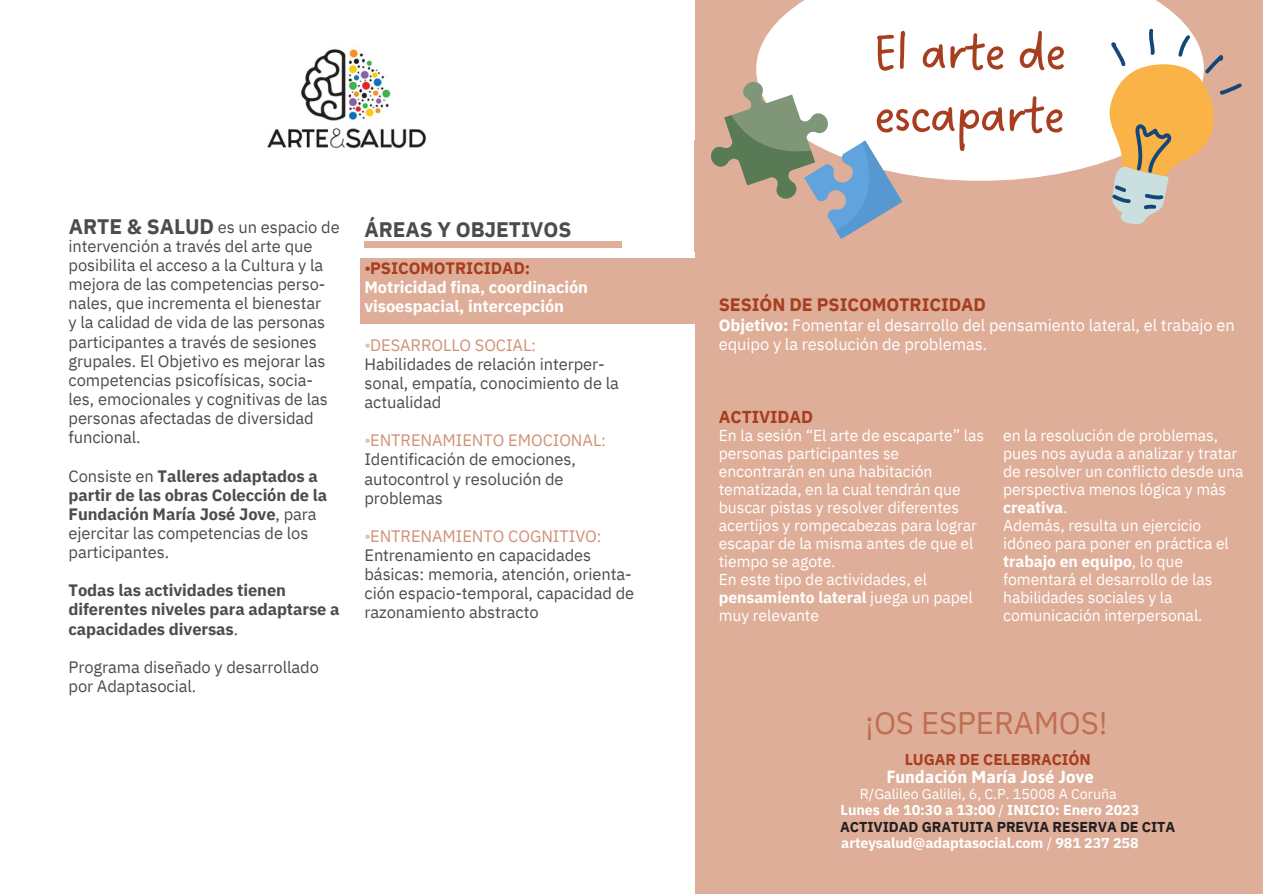
<style>
.page{position:relative;width:1263px;height:894px;background:#fff}
.page>*{position:absolute;margin:0;border:0;box-sizing:border-box;transform-origin:0 0}
.t1{font:52.95px/63px "DO Sans Regular";letter-spacing:-.05em;color:#a73e20}
.t2{font:31.2px "IBM Plex Sans";letter-spacing:-.005em;color:#c06e51}
.t3{font:700 21px "IBM Plex Sans";letter-spacing:-.005em;color:#4c4c4e}
.t4{font:700 18px "IBM Plex Sans";letter-spacing:-.005em;color:#a73e20}
.t5{font:700 17.55px "Asap";color:#fff}
.t6{font:700 17.25px "IBM Plex Sans";letter-spacing:-.005em;color:#a73e20}
.t7{font:16.5px/19px "IBM Plex Sans";letter-spacing:-.005em;color:#4c4c4e}
.t8{font:700 16.5px/19px "IBM Plex Sans";letter-spacing:-.005em;color:#4c4c4e}
.t9{font:16.5px/19px "IBM Plex Sans";letter-spacing:-.005em;color:#fff}
.t10{font:700 16.5px/19px "IBM Plex Sans";letter-spacing:-.005em;color:#fff}
.t11{font:16.5px "IBM Plex Sans";letter-spacing:-.005em;color:#d19076}
.t12{font:700 16.5px "IBM Plex Sans";letter-spacing:-.005em;color:#a73e20}
.t13{font:15.75px/18px "IBM Plex Sans";letter-spacing:-.005em;color:#fff}
.t14{font:700 15.6px "IBM Plex Sans";letter-spacing:-.005em;color:#a73e20}
.t15{font:700 14.25px/16.6px "IBM Plex Sans";letter-spacing:-.005em;color:#fff}
.t16{font:14.25px "IBM Plex Sans";letter-spacing:-.005em;color:#fff}
.s1{font-weight:400}
.s2{font-family:"Free Serif";font-weight:400}
.s3{font-family:"Free Serif";color:#e7c2b0}
.s4{color:#d19076}
.s5{font-weight:700}
.s6{color:#231f20}
</style>
<div class="page">
<div style="left:695px;top:0;width:567px;height:892px;background:#dfae99"></div>
<img style="left:267px;top:49px;width:160px;height:100px">
<div style="left:756px;top:0;width:430px;height:181px;background:#fff"></div>
<div style="left:360px;top:259px;width:514px;height:65px;background:#dfae99"></div>
<div style="left:364px;top:241px;width:257px;height:6px;background:#dfae99"></div>
<svg style="left:1088px;top:26px;width:154px;height:198px"></svg>
<svg style="left:711px;top:69px;width:196px;height:170px"></svg>
<p class="t3" style="left:69px;top:212px;width:147px">ARTE &amp; SALUD</p>
<p class="t7" style="left:218px;top:217px;width:124px">es un espacio de</p>
<p class="t3" style="left:364px;top:216px;width:208px">ÁREAS Y OBJETIVOS</p>
<p class="t7" style="left:69px;top:236px;width:258px">intervención a través del arte que posibilita el acceso a la Cultura y la mejora de las competencias perso&shy;nales, que incrementa el bienestar</p>
<p class="t7" style="left:69px;top:312px;width:258px">y la calidad de vida de las personas participantes a través de sesiones grupales. El Objetivo es mejorar las competencias psicofísicas, socia-</p>
<p class="t7" style="left:69px;top:389px;width:261px">les, emocionales y cognitivas de las personas afectadas de diversidad funcional.</p>
<p class="t8" style="left:69px;top:465px;width:260px"><span class="s1">Consiste en</span> Talleres adaptados a partir de las obras Colección de la<br>Fundación María José Jove<span class="s1">, para ejercitar las competencias de los participantes.</span></p>
<p class="t8" style="left:69px;top:580px;width:273px">Todas las actividades tienen diferentes niveles para adaptarse a capacidades diversas<span class="s1">.</span></p>
<p class="t7" style="left:69px;top:657px;width:252px">Programa diseñado y desarrollado por Adaptasocial.</p>
<p class="t12" style="left:364px;top:257px;width:167px"><span class="s2">⦁</span>PSICOMOTRICIDAD:</p>
<p class="t10" style="left:364px;top:277px;width:225px">Motricidad fina, coordinación visoespacial, intercepción</p>
<p class="t11" style="left:364px;top:333px;width:173px"><span class="s3">⦁</span>DESARROLLO SOCIAL:</p>
<p class="t7" style="left:364px;top:354px;width:256px">Habilidades de relación interper&shy;sonal, empatía, conocimiento de la actualidad</p>
<p class="t7" style="left:364px;top:430px;width:243px"><span class="s3">⦁</span><span class="s4">ENTRENAMIENTO EMOCIONAL:<br></span>Identificación de emociones, autocontrol y resolución de problemas</p>
<p class="t7" style="left:364px;top:526px;width:271px"><span class="s3">⦁</span><span class="s4">ENTRENAMIENTO COGNITIVO:<br></span>Entrenamiento en capacidades básicas: memoria, atención, orienta&shy;ción espacio-temporal, capacidad de razonamiento abstracto</p>
<p class="t1" style="left:872px;top:23px;width:196px">El arte de escaparte</p>
<p class="t4" style="left:719px;top:293px;width:269px">SESIÓN DE PSICOMOTRICIDAD</p>
<p class="t9" style="left:719px;top:315px;width:518px"><span class="s5">Objetivo:</span> Fomentar el desarrollo del pensamiento lateral, el trabajo en equipo y la resolución de problemas.</p>
<p class="t6" style="left:719px;top:405px;width:96px">ACTIVIDAD</p>
<p class="t13" style="left:719px;top:426px;width:267px">En la sesión “El arte de escaparte” las personas participantes se encontrarán en una habitación tematizada, en la cual tendrán que buscar pistas y resolver diferentes acertijos y rompecabezas para lograr escapar de la misma antes de que el tiempo se agote.</p>
<p class="t13" style="left:719px;top:570px;width:255px">En este tipo de actividades, el <span class="s5">pensamiento lateral</span> juega un papel muy relevante</p>
<p class="t13" style="left:1003px;top:426px;width:242px">en la resolución de problemas, pues nos ayuda a analizar y tratar de resolver un conflicto desde una perspectiva menos lógica y más <span class="s5">creativa</span>.</p>
<p class="t13" style="left:1003px;top:516px;width:227px">Además, resulta un ejercicio idóneo para poner en práctica el <span class="s5">trabajo en equipo</span>, lo que fomentará el desarrollo de las habilidades sociales y la comunicación interpersonal.</p>
<p class="t2" style="left:865px;top:701px;width:244px">¡OS ESPERAMOS!</p>
<p class="t5" style="left:887px;top:766px;width:209px">Fundación María José Jove</p>
<p class="t14" style="left:905px;top:748px;width:188px">LUGAR DE CELEBRACIÓN</p>
<p class="t16" style="left:860px;top:783px;width:258px">R/Galileo Galilei, 6, C.P. 15008 A Coruña</p>
<p class="t15" style="left:840px;top:801px;width:336px">Lunes de 10:30 a 13:00 <span class="s1">/</span> INICIO: Enero 2023<br><span class="s6">ACTIVIDAD GRATUITA PREVIA RESERVA DE CITA </span>arteysalud@adaptasocial.com <span class="s1">/</span> 981 237 258</p>
</div>
